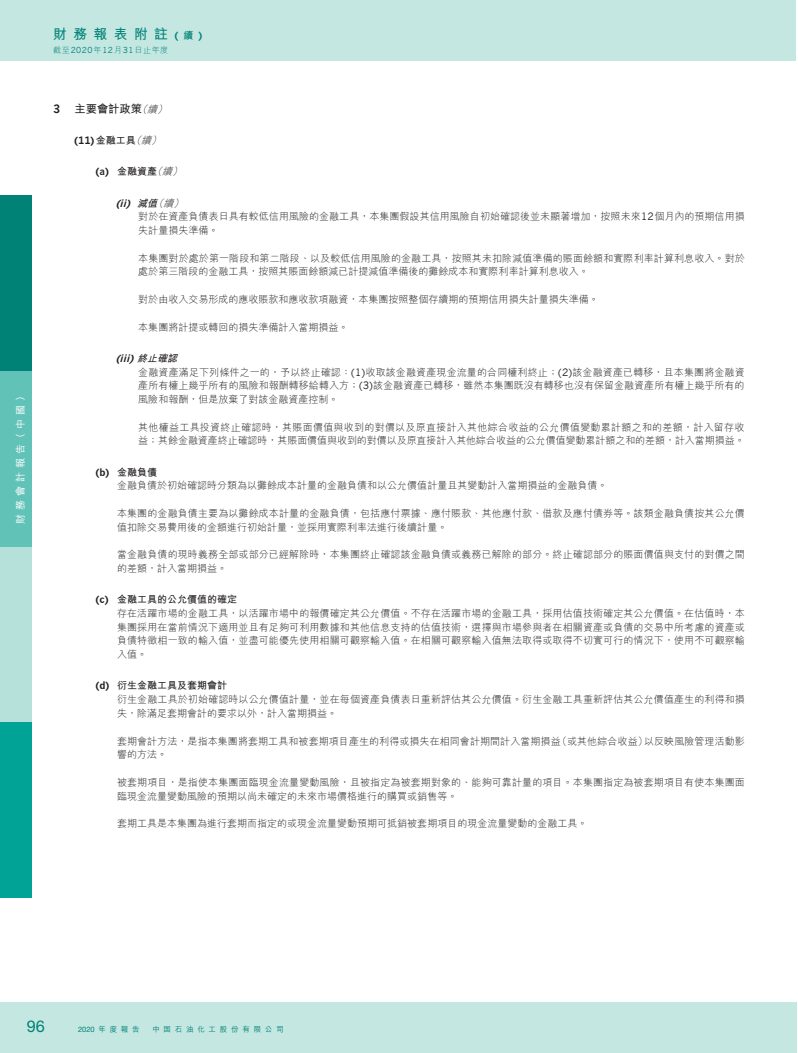
<style>
.page{position:relative;width:798px;height:1053px;background:#fff}
.page>*{position:absolute;margin:0;border:0;box-sizing:border-box;transform-origin:0 0}
.t1{font:16.25px "Helvetica Neue LT Std";color:#008376}
.t2{font:700 13.75px "M Hei HK";letter-spacing:.47em;color:#008376}
.t3{font:700 11.25px "M Hei HK";color:#231f20}
.t4{font:700 11.25px "News Gothic";color:#231f20}
.t5{font:300 10px/13.8px "M Hei HK";letter-spacing:.01em;color:#231f20}
.t6{font:italic 700 10px "News Gothic";color:#231f20}
.t7{font:700 10px "News Gothic";color:#231f20}
.t8{font:500 10px "M Hei HK";letter-spacing:.415em;color:#fff}
.t9{font:700 10px "M Hei HK";color:#231f20}
.t10{font:300 8.12px "M Hei HK";letter-spacing:.06em;color:#008376}
.t11{font:500 7.5px "M Hei HK";letter-spacing:.5em;color:#008376}
.t12{font:7.5px "Helvetica Neue LT Std";color:#008376}
.s1{font-family:"News Gothic";font-size:10px}
.s2{font-size:10px}
.s3{font-family:"News Gothic";font-weight:400}
.s4{font-weight:300;font-style:italic;font-size:10px}
.s5{font-family:"M Hei HK"}
.s6{font-family:"M Hei HK";font-weight:300;font-style:italic}
.s7{font-family:"News Gothic"}
.s8{font-weight:300;font-style:italic}
.s9{font-family:"M Hei HK";font-weight:300}
.s10{font-family:"News Gothic";font-weight:700}
.s11{font-weight:700}
.s12{font-family:"M Hei HK";font-weight:500}
.s13{font-family:"M Hei HKS"}
</style>
<div class="page">
<div style="left:0;top:1002px;width:796px;height:50px;background:#c5e7e2"></div>
<div style="left:0;top:722px;width:32px;height:175px;background:#00a396"></div>
<div style="left:0;top:546px;width:32px;height:176px;background:#b6e1db"></div>
<div style="left:0;top:371px;width:32px;height:175px;background:#61c2b8"></div>
<div style="left:0;top:195px;width:32px;height:176px;background:#008376"></div>
<div style="left:0;top:0;width:795px;height:61px;background:#c5e7e2"></div>
<p class="t8" style="left:13px;top:524px;width:135px;rotate:-90deg">財務會計報告（中國）</p>
<h2 class="t2" style="left:53px;top:24px;width:150px">財務報表附註 <span class="s1">(</span><span class="s2">續</span><span class="s1">)</span></h2>
<p class="t10" style="left:53px;top:45px;width:117px">截至<span class="s3">2020</span>年<span class="s3">12</span>月<span class="s3">31</span>日止年度</p>
<p class="t4" style="left:53px;top:102px;width:9px">3</p>
<p class="t3" style="left:74px;top:100px;width:97px">主要會計政策<span class="s4">（續）</span></p>
<p class="t7" style="left:74px;top:134px;width:91px">(11) <span class="s5">金融工具</span><span class="s6">（續）</span></p>
<p class="t9" style="left:96px;top:164px;width:91px"><span class="s7">(a)</span> 金融資產<span class="s8">（續）</span></p>
<p class="t6" style="left:116px;top:197px;width:72px">(ii) <span class="s5">減值</span><span class="s9">（續）</span></p>
<p class="t5" style="left:138px;top:210px;width:607px">對於在資產負債表日具有較低信用風險的金融工具，本集團假設其信用風險自初始確認後並未顯著增加，按照未來<span class="s3">12</span>個月內的預期信用損失計量損失準備。</p>
<p class="t5" style="left:138px;top:251px;width:607px">本集團對於處於第一階段和第二階段、以及較低信用風險的金融工具，按照其未扣除減值準備的賬面餘額和實際利率計算利息收入。對於處於第三階段的金融工具，按照其賬面餘額減已計提減值準備後的攤餘成本和實際利率計算利息收入。</p>
<p class="t5" style="left:138px;top:292px;width:462px">對於由收入交易形成的應收賬款和應收款項融資，本集團按照整個存續期的預期信用損失計量損失準備。</p>
<p class="t5" style="left:138px;top:320px;width:212px">本集團將計提或轉回的損失準備計入當期損益。</p>
<p class="t6" style="left:116px;top:352px;width:66px">(iii) <span class="s5">終止確認</span></p>
<p class="t5" style="left:138px;top:365px;width:607px;text-align:justify">金融資產滿足下列條件之一的，予以終止確認：<span class="s3">(1)</span>收取該金融資產現金流量的合同權利終止；<span class="s3">(2)</span>該金融資產已轉移，且本集團將金融資產所有權上幾乎所有的風險和報酬轉移給轉入方；<span class="s3">(3)</span>該金融資產已轉移，雖然本集團既沒有轉移也沒有保留金融資產所有權上幾乎所有的風險和報酬，但是放棄了對該金融資產控制。</p>
<p class="t5" style="left:138px;top:420px;width:607px">其他權益工具投資終止確認時，其賬面價值與收到的對價以及原直接計入其他綜合收益的公允價值變動累計額之和的差額，計入留存收益；其餘金融資產終止確認時，其賬面價值與收到的對價以及原直接計入其他綜合收益的公允價值變動累計額之和的差額，計入當期損益。</p>
<p class="t5" style="left:117px;top:465px;width:491px;text-indent:-21px"><span class="s10">(b)</span> <span class="s11">金融負債<br></span>金融負債於初始確認時分類為以攤餘成本計量的金融負債和以公允價值計量且其變動計入當期損益的金融負債。</p>
<p class="t5" style="left:117px;top:506px;width:629px">本集團的金融負債主要為以攤餘成本計量的金融負債，包括應付票據、應付賬款、其他應付款、借款及應付債券等。該類金融負債按其公允價值扣除交易費用後的金額進行初始計量，並採用實際利率法進行後續計量。</p>
<p class="t5" style="left:117px;top:547px;width:629px">當金融負債的現時義務全部或部分已經解除時，本集團終止確認該金融負債或義務已解除的部分。終止確認部分的賬面價值與支付的對價之間的差額，計入當期損益。</p>
<p class="t5" style="left:117px;top:592px;width:629px;text-indent:-21px"><span class="s10">(c)</span> <span class="s11">金融工具的公允價值的確定<br></span>存在活躍市場的金融工具，以活躍市場中的報價確定其公允價值。不存在活躍市場的金融工具，採用估值技術確定其公允價值。在估值時，本集團採用在當前情況下適用並且有足夠可利用數據和其他信息支持的估值技術，選擇與市場參與者在相關資產或負債的交易中所考慮的資產或負債特徵相一致的輸入值，並盡可能優先使用相關可觀察輸入值。在相關可觀察輸入值無法取得或取得不切實可行的情況下，使用不可觀察輸入值。</p>
<p class="t5" style="left:117px;top:678px;width:629px;text-indent:-21px"><span class="s10">(d)</span> <span class="s11">衍生金融工具及套期會計<br></span>衍生金融工具於初始確認時以公允價值計量，並在每個資產負債表日重新評估其公允價值。衍生金融工具重新評估其公允價值產生的利得和損失，除滿足套期會計的要求以外，計入當期損益。</p>
<p class="t5" style="left:117px;top:733px;width:629px">套期會計方法，是指本集團將套期工具和被套期項目產生的利得或損失在相同會計期間計入當期損益（或其他綜合收益）以反映風險管理活動影響的方法。</p>
<p class="t5" style="left:117px;top:775px;width:629px">被套期項目，是指使本集團面臨現金流量變動風險，且被指定為被套期對象的、能夠可靠計量的項目。本集團指定為被套期項目有使本集團面臨現金流量變動風險的預期以尚未確定的未來市場價格進行的購買或銷售等。</p>
<p class="t5" style="left:117px;top:816px;width:471px">套期工具是本集團為進行套期而指定的或現金流量變動預期可抵銷被套期項目的現金流量變動的金融工具。</p>
<h1 class="t1" style="left:27px;top:1016px;width:20px">96</h1>
<p class="t12" style="left:78px;top:1024px;width:63px">2020<span class="s12">年度報告</span></p>
<p class="t11" style="left:152px;top:1023px;width:133px">中<span class="s13">國</span>石油化工股份有限公司</p>
</div>
